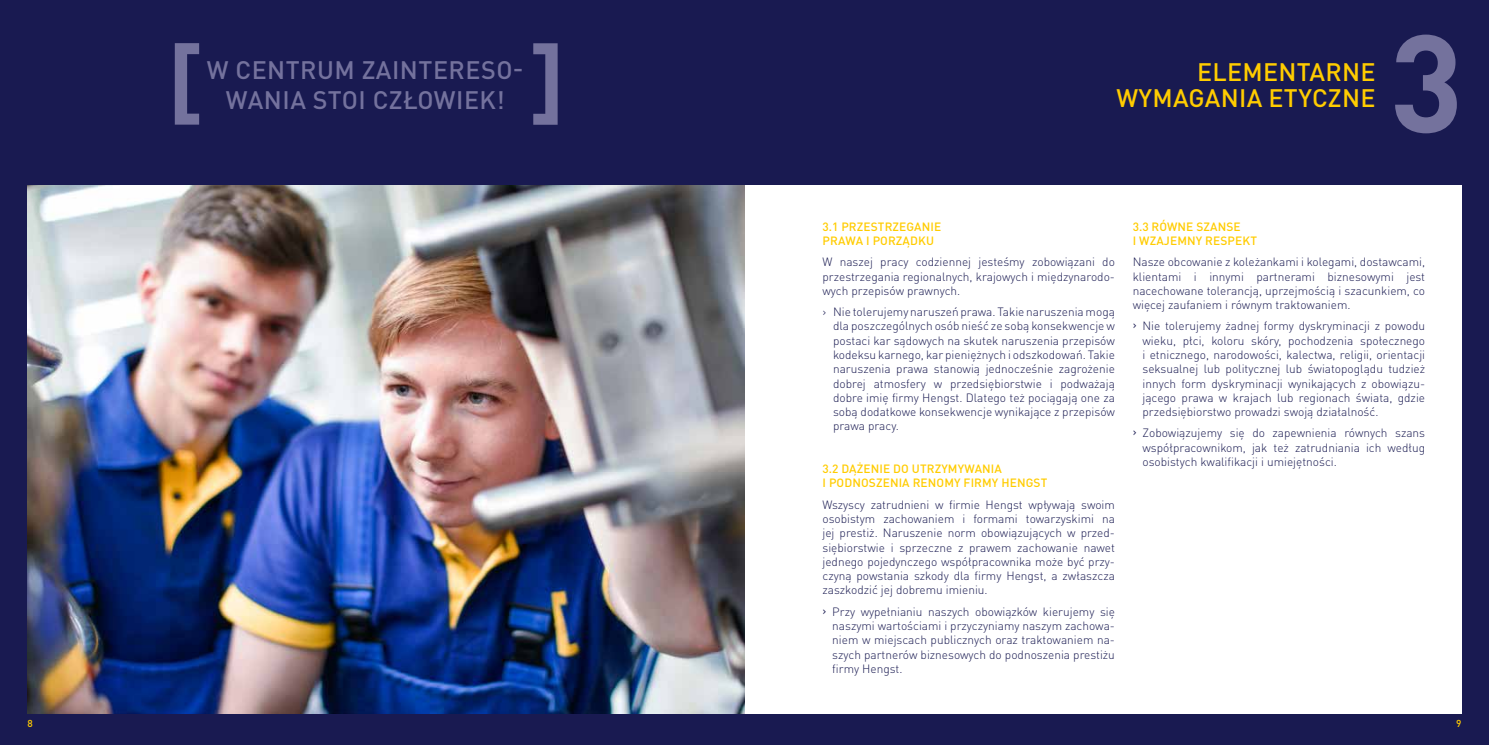
<style>
.page{position:relative;width:1489px;height:745px;background:#fff}
.page>*{position:absolute;margin:0;border:0;box-sizing:border-box;transform-origin:0 0}
.t1{font:700 136.25px "DIN Pro";color:#74729d}
.t2{font:700 94.62px "DIN Pro";color:#74729d}
.t3{font:500 25px/30px "DIN Pro";letter-spacing:.02em;color:#74729d;text-align:center}
.t4{font:500 25px/25px "DIN Pro";letter-spacing:.01em;color:#fc0;text-align:right}
.t5{font:300 11.88px/14.2px "DIN Pro";color:#191a51;text-align:justify}
.t6{font:500 11.88px/14.2px "DIN Pro";letter-spacing:.01em;color:#fc0}
.t7{font:500 10px "DIN Pro";color:#fc0}
.s1{font-weight:400}
</style>
<div class="page">
<div style="left:0;top:0;width:1488px;height:744px;background:#191a51"></div>
<div style="left:28px;top:185px;width:1433px;height:528px;background:#fff"></div>
<img style="left:28px;top:185px;width:716px;height:528px">
<h3 class="t3" style="left:207px;top:53px;width:318px">W CENTRUM ZAINTERESO-<br>WANIA STOI CZŁOWIEK!</h3>
<h2 class="t2" style="left:529px;top:5px;width:37px">]</h2>
<h1 class="t1" style="left:1389px;top:-30px;width:75px">3</h1>
<h3 class="t4" style="left:1116px;top:57px;width:260px">ELEMENTARNE<br>WYMAGANIA ETYCZNE</h3>
<p class="t6" style="left:822px;top:218px;width:120px">3.1 PRZESTRZEGANIE<br>PRAWA I PORZĄDKU</p>
<p class="t5" style="left:822px;top:253px;width:294px">W naszej pracy codziennej jesteśmy zobowiązani do przestrzegania regionalnych, krajowych i międzynarodo&shy;wych przepisów prawnych.</p>
<p class="t5" style="left:833px;top:303px;width:283px;text-indent:-11px">› Nie tolerujemy naruszeń prawa. Takie naruszenia mogą dla poszczególnych osób nieść ze sobą konsekwencje w postaci kar sądowych na skutek naruszenia przepisów kodeksu karnego, kar pieniężnych i odszkodowań. Takie naruszenia prawa stanowią jednocześnie zagrożenie dobrej atmosfery w przedsiębiorstwie i podważają dobre imię firmy Hengst. Dlatego też pociągają one za sobą dodatkowe konsekwencje wynikające z przepisów prawa pracy.</p>
<p class="t6" style="left:822px;top:460px;width:226px">3.2 DĄŻENIE DO UTRZYMYWANIA<br>I PODNOSZENIA RENOMY FIRMY HENGST</p>
<p class="t5" style="left:822px;top:496px;width:294px">Wszyscy zatrudnieni w firmie Hengst wpływają swoim osobistym zachowaniem i formami towarzyskimi na jej prestiż. Naruszenie norm obowiązujących w przed&shy;siębiorstwie i sprzeczne z prawem zachowanie nawet jednego pojedynczego współpracownika może być przy&shy;czyną powstania szkody dla firmy Hengst, a zwłaszcza zaszkodzić jej dobremu imieniu.</p>
<p class="t5" style="left:832px;top:603px;width:284px;text-indent:-10px"><span class="s1">›</span> Przy wypełnianiu naszych obowiązków kierujemy się naszymi wartościami i przyczyniamy naszym zachowa&shy;niem w miejscach publicznych oraz traktowaniem na&shy;szych partnerów biznesowych do podnoszenia prestiżu firmy Hengst.</p>
<p class="t6" style="left:1132px;top:218px;width:126px">3.3 RÓWNE SZANSE<br>I WZAJEMNY RESPEKT</p>
<p class="t5" style="left:1132px;top:253px;width:294px">Nasze obcowanie z koleżankami i kolegami, dostawcami, klientami i innymi partnerami biznesowymi jest nacechowane tolerancją, uprzejmością i szacunkiem, co więcej zaufaniem i równym traktowaniem.</p>
<p class="t5" style="left:1142px;top:318px;width:284px;text-indent:-10px"><span class="s1">›</span> Nie tolerujemy żadnej formy dyskryminacji z powodu wieku, płci, koloru skóry, pochodzenia społecznego i etnicznego, narodowości, kalectwa, religii, orientacji seksualnej lub politycznej lub światopoglądu tudzież innych form dyskryminacji wynikających z obowiązu&shy;jącego prawa w krajach lub regionach świata, gdzie przedsiębiorstwo prowadzi swoją działalność.</p>
<p class="t5" style="left:1142px;top:424px;width:284px;text-indent:-10px"><span class="s1">›</span> Zobowiązujemy się do zapewnienia równych szans współpracownikom, jak też zatrudniania ich według osobistych kwalifikacji i umiejętności.</p>
<p class="t7" style="left:28px;top:715px;width:7px">8</p>
<p class="t7" style="left:1455px;top:715px;width:7px">9</p>
</div>
